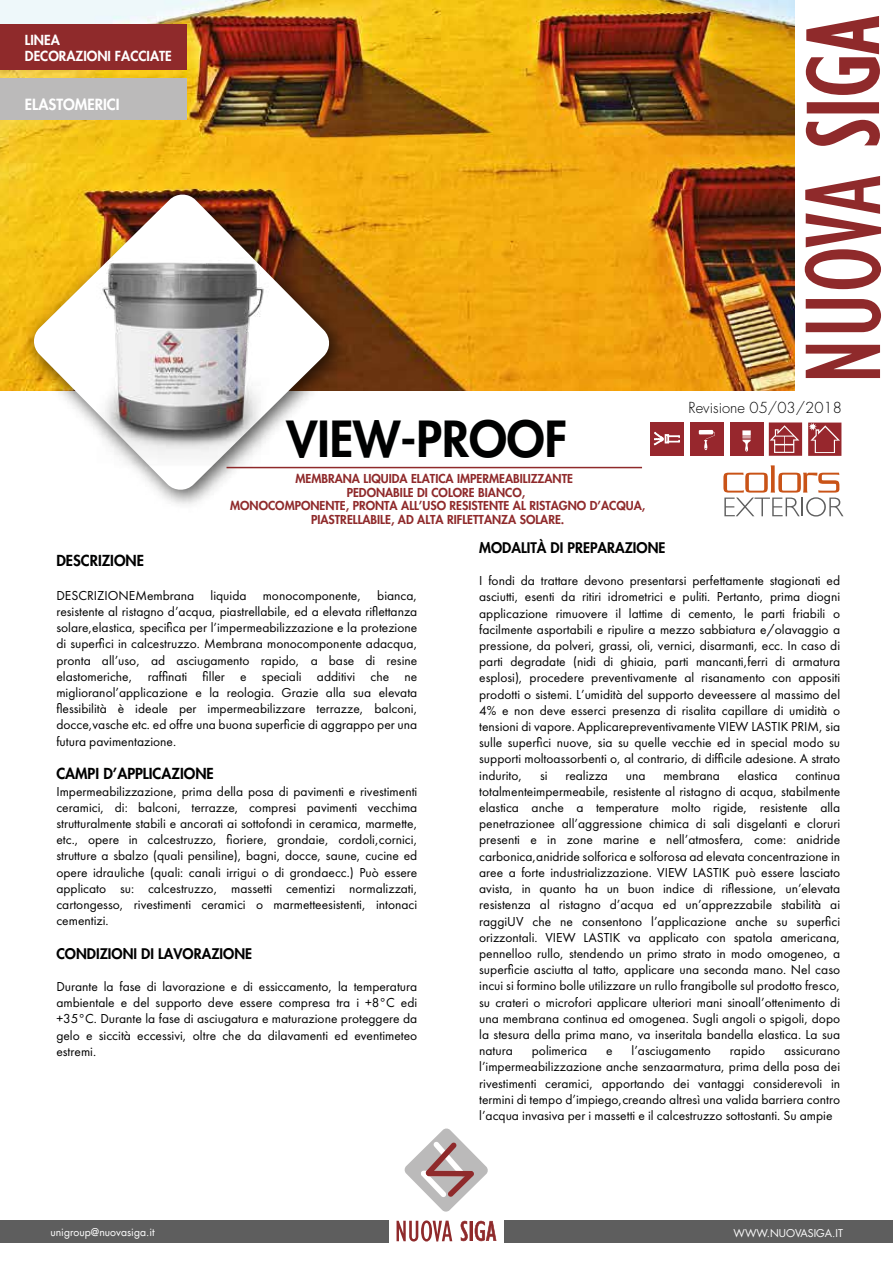
<style>
.page{position:relative;width:893px;height:1263px;background:#fff}
.page>*{position:absolute;margin:0;border:0;box-sizing:border-box;transform-origin:0 0}
.t1{font:800 48.3px "Futura Std";color:#000101}
.t2{font:800 15px "Futura Std";color:#fff}
.t3{font:800 14.85px "Futura Std";color:#000101}
.t4{font:300 14.85px "Futura Std";color:#000101}
.t5{font:800 14.25px "Futura Std";color:#000101}
.t6{font:13.5px/16.2px "Futura PT";color:#000101;text-align:justify}
.t7{font:800 13.5px/16.2px "Futura Std";color:#fff}
.t8{font:800 12px/13.5px "Futura Std";color:#8f2a2b;text-align:center}
.t9{font:10.5px "Futura LT";color:#fff}
</style>
<div class="page">
<img style="left:0;top:0;width:795px;height:390px">
<div style="left:0;top:78px;width:187px;height:42px;background:#bbbaba"></div>
<div style="left:0;top:24px;width:187px;height:46px;background:#8f2a2b"></div>
<svg style="left:769px;top:422px;width:33px;height:34px"></svg>
<svg style="left:808px;top:423px;width:33px;height:33px"></svg>
<div style="left:650px;top:423px;width:33px;height:33px;background:#97272d"></div>
<svg style="left:653px;top:432px;width:27px;height:14px"></svg>
<div style="left:690px;top:422px;width:34px;height:34px;background:#97272d"></div>
<div style="left:730px;top:422px;width:33px;height:34px;background:#97272d"></div>
<hr style="left:699px;top:430px;width:14px;height:4px;background:#fff">
<svg style="left:704px;top:431px;width:11px;height:19px"></svg>
<div style="left:742px;top:430px;width:9px;height:6px;background:#fff"></div>
<svg style="left:742px;top:436px;width:9px;height:16px"></svg>
<svg style="left:806px;top:345px;width:74px;height:33px"></svg>
<svg style="left:806px;top:299px;width:75px;height:33px"></svg>
<svg style="left:805px;top:176px;width:76px;height:113px"></svg>
<svg style="left:806px;top:120px;width:74px;height:26px"></svg>
<svg style="left:807px;top:102px;width:72px;height:11px"></svg>
<svg style="left:806px;top:16px;width:74px;height:79px"></svg>
<img style="left:16px;top:176px;width:340px;height:328px">
<img style="left:32px;top:193px;width:299px;height:299px">
<svg style="left:723px;top:465px;width:120px;height:51px"></svg>
<hr style="left:226px;top:467px;width:416px;height:1px;background:#8f2a2b">
<div style="left:504px;top:1220px;width:389px;height:23px;background:#5e5e5e"></div>
<div style="left:0;top:1220px;width:388px;height:23px;background:#5e5e5e"></div>
<svg style="left:397px;top:1220px;width:55px;height:21px"></svg>
<svg style="left:461px;top:1221px;width:35px;height:20px"></svg>
<svg style="left:404px;top:1128px;width:84px;height:84px"></svg>
<div style="left:426px;top:1171px;width:48px;height:5px;background:#8f2a2b;border-radius:3px"></div>
<img style="left:80px;top:248px;width:203px;height:220px">
<p class="t7" style="left:25px;top:32px;width:148px">LINEA<br>DECORAZIONI FACCIATE</p>
<p class="t2" style="left:25px;top:95px;width:96px">ELASTOMERICI</p>
<h1 class="t1" style="left:286px;top:408px;width:282px">VIEW-PROOF</h1>
<p class="t8" style="left:230px;top:472px;width:417px">MEMBRANA LIQUIDA ELATICA IMPERMEABILIZZANTE<br>PEDONABILE DI COLORE BIANCO,<br>MONOCOMPONENTE, PRONTA ALL’USO RESISTENTE AL RISTAGNO D’ACQUA, PIASTRELLABILE, AD ALTA RIFLETTANZA SOLARE.</p>
<p class="t4" style="left:688px;top:399px;width:155px">Revisione 05/03/2018</p>
<p class="t3" style="left:56px;top:551px;width:89px">DESCRIZIONE</p>
<p class="t6" style="left:56px;top:587px;width:362px">DESCRIZIONEMembrana liquida monocomponente, bianca, resistente al ristagno d’acqua, piastrellabile, ed a elevata riflettanza solare,elastica, specifica per l’impermeabilizzazione e la protezione di superfici in calcestruzzo. Membrana monocomponente adacqua, pronta all’uso, ad asciugamento rapido, a base di resine elastomeriche, raffinati filler e speciali additivi che ne miglioranol’applicazione e la reologia. Grazie alla sua elevata flessibilità è ideale per impermeabilizzare terrazze, balconi, docce,vasche etc. ed offre una buona superficie di aggrappo per una futura pavimentazione.</p>
<p class="t3" style="left:56px;top:764px;width:159px">CAMPI D’APPLICAZIONE</p>
<p class="t6" style="left:56px;top:783px;width:363px">Impermeabilizzazione, prima della posa di pavimenti e rivestimenti ceramici, di: balconi, terrazze, compresi pavimenti vecchima strutturalmente stabili e ancorati ai sottofondi in ceramica, marmette, etc., opere in calcestruzzo, fioriere, grondaie, cordoli,cornici, strutture a sbalzo (quali pensiline), bagni, docce, saune, cucine ed opere idrauliche (quali: canali irrigui o di grondaecc.) Può essere applicato su: calcestruzzo, massetti cementizi normalizzati, cartongesso, rivestimenti ceramici o marmetteesistenti, intonaci cementizi.</p>
<p class="t5" style="left:56px;top:944px;width:197px">CONDIZIONI DI LAVORAZIONE</p>
<p class="t6" style="left:56px;top:978px;width:362px">Durante la fase di lavorazione e di essiccamento, la temperatura ambientale e del supporto deve essere compresa tra i +8°C edi +35°C. Durante la fase di asciugatura e maturazione proteggere da gelo e siccità eccessivi, oltre che da dilavamenti ed eventimeteo estremi.</p>
<p class="t5" style="left:479px;top:539px;width:188px">MODALITÀ DI PREPARAZIONE</p>
<p class="t6" style="left:479px;top:573px;width:363px">I fondi da trattare devono presentarsi perfettamente stagionati ed asciutti, esenti da ritiri idrometrici e puliti. Pertanto, prima diogni applicazione rimuovere il lattime di cemento, le parti friabili o facilmente asportabili e ripulire a mezzo sabbiatura e/olavaggio a pressione, da polveri, grassi, oli, vernici, disarmanti, ecc. In caso di parti degradate (nidi di ghiaia, parti mancanti,ferri di armatura esplosi), procedere preventivamente al risanamento con appositi prodotti o sistemi. L’umidità del supporto deveessere al massimo del 4% e non deve esserci presenza di risalita capillare di umidità o tensioni di vapore. Applicarepreventivamente VIEW LASTIK PRIM, sia sulle superfici nuove, sia su quelle vecchie ed in special modo su supporti moltoassorbenti o, al contrario, di difficile adesione. A strato indurito,</p>
<p class="t6" style="left:540px;top:767px;width:9px">si</p>
<p class="t6" style="left:565px;top:767px;width:44px">realizza</p>
<p class="t6" style="left:626px;top:767px;width:21px">una</p>
<p class="t6" style="left:663px;top:767px;width:58px">membrana</p>
<p class="t6" style="left:738px;top:767px;width:41px">elastica</p>
<p class="t6" style="left:479px;top:767px;width:363px;text-indent:316px">continua totalmenteimpermeabile, resistente al ristagno di acqua, stabilmente elastica anche a temperature molto rigide, resistente alla penetrazionee all’aggressione chimica di sali disgelanti e cloruri presenti e in zone marine e nell’atmosfera, come: anidride carbonica,anidride solforica e solforosa ad elevata concentrazione in aree a forte industrializzazione. VIEW LASTIK può essere lasciato avista, in quanto ha un buon indice di riflessione, un’elevata resistenza al ristagno d’acqua ed un’apprezzabile stabilità ai raggiUV che ne consentono l’applicazione anche su superfici orizzontali. VIEW LASTIK va applicato con spatola americana, pennelloo rullo, stendendo un primo strato in modo omogeneo, a superficie asciutta al tatto, applicare una seconda mano. Nel caso incui si formino bolle utilizzare un rullo frangibolle sul prodotto fresco, su crateri o microfori applicare ulteriori mani sinoall’ottenimento di una membrana continua ed omogenea. Sugli angoli o spigoli, dopo la stesura della prima mano, va inseritala bandella elastica. La sua natura</p>
<p class="t6" style="left:532px;top:1042px;width:57px">polimerica</p>
<p class="t6" style="left:606px;top:1042px;width:8px">e</p>
<p class="t6" style="left:631px;top:1042px;width:81px">l’asciugamento</p>
<p class="t6" style="left:730px;top:1042px;width:37px">rapido</p>
<p class="t6" style="left:479px;top:1042px;width:362px;text-indent:305px">assicurano l’impermeabilizzazione anche senzaarmatura, prima della posa dei rivestimenti ceramici, apportando dei vantaggi considerevoli in termini di tempo d’impiego,creando altresì una valida barriera contro l’acqua invasiva per i massetti e il calcestruzzo sottostanti. Su ampie</p>
<p class="t9" style="left:50px;top:1225px;width:106px">unigroup@nuovasiga.it</p>
<p class="t9" style="left:733px;top:1226px;width:111px">WWW.NUOVASIGA.IT</p>
</div>
